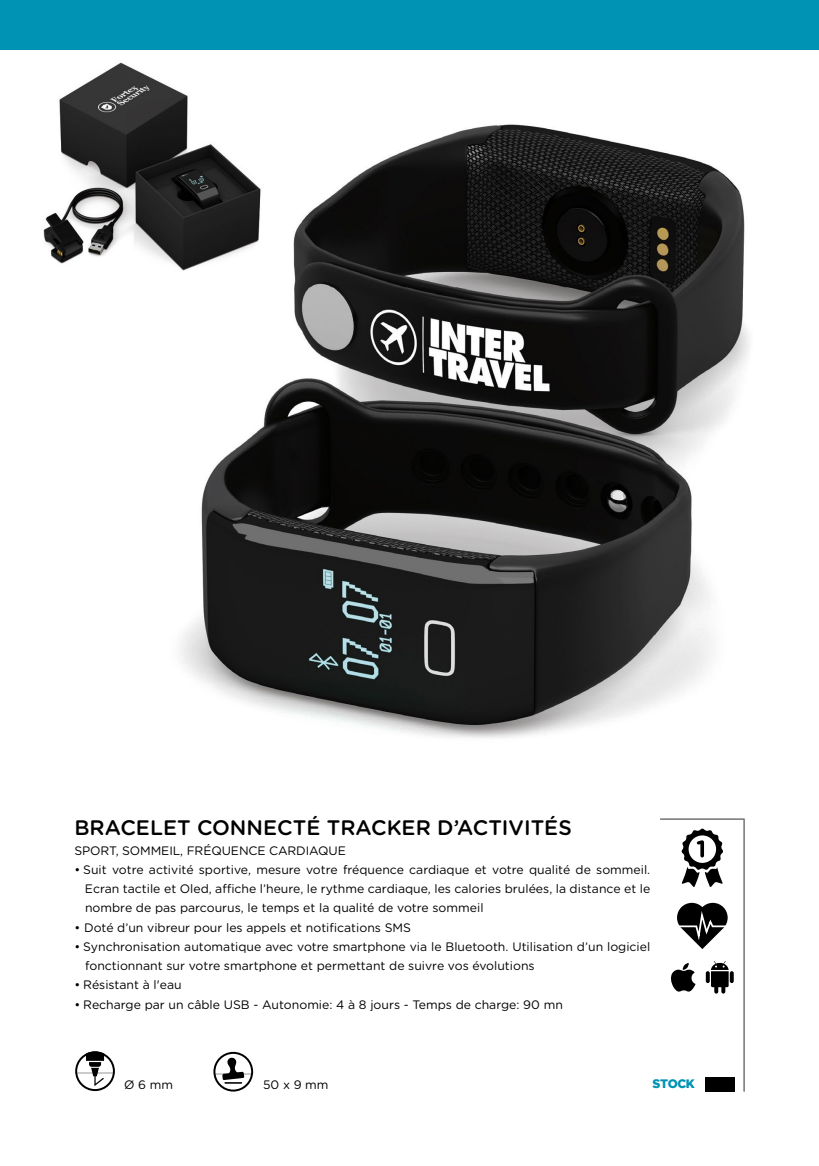
<style>
.page{position:relative;width:819px;height:1166px;background:#fff}
.page>*{position:absolute;margin:0;border:0;box-sizing:border-box;transform-origin:0 0}
.t1{font:500 21px "Gotham Rounded";color:#000}
.t2{font:12.25px/19.2px "Gotham Rounded";color:#000;text-align:justify}
.t3{font:900 12.25px "Gotham";letter-spacing:-.035em;color:#0093b4}
</style>
<div class="page">
<img style="left:43px;top:62px;width:707px;height:676px">
<div style="left:0;top:0;width:819px;height:50px;background:#0093b4"></div>
<svg style="left:660px;top:818px;width:85px;height:274px"></svg>
<svg style="left:75px;top:1051px;width:40px;height:40px"></svg>
<svg style="left:213px;top:1052px;width:40px;height:39px"></svg>
<h1 class="t1" style="left:74px;top:813px;width:204px">BRACELET CONNECT</h1>
<h1 class="t1" style="left:306px;top:813px;width:36px">É TRAC</h1>
<h1 class="t1" style="left:386px;top:813px;width:86px">KER D’ACT</h1>
<h1 class="t1" style="left:502px;top:813px;width:71px">IVITÉS</h1>
<p class="t2" style="left:74px;top:840px;width:254px">SPORT, SOMMEIL, frÉQUENCE cardiaque</p>
<p class="t2" style="left:85px;top:859px;width:566px;text-indent:-11px">• Suit votre activité sportive, mesure votre fréquence cardiaque et votre qualité de sommeil.<br>Ecran tactile et Oled, affiche l’heure, le rythme cardiaque, les calories brulées, la distance et le nombre de pas parcourus, le temps et la qualité de votre sommeil</p>
<p class="t2" style="left:75px;top:917px;width:338px">• Doté d’un vibreur pour les appels et notifications SMS</p>
<p class="t2" style="left:85px;top:936px;width:566px;text-indent:-10px">• Synchronisation automatique avec votre smartphone via le Bluetooth. Utilisation d’un logiciel fonctionnant sur votre smartphone et permettant de suivre vos évolutions</p>
<p class="t2" style="left:75px;top:975px;width:109px">• Résistant à l'eau</p>
<p class="t2" style="left:75px;top:994px;width:490px">• Recharge par un câble USB - Autonomie: 4 à 8 jours - Temps de charge: 90 mn</p>
<p class="t2" style="left:124px;top:1074px;width:50px">Ø 6 mm</p>
<p class="t2" style="left:263px;top:1074px;width:67px">50 x 9 mm</p>
<p class="t3" style="left:652px;top:1076px;width:44px">STOCK</p>
</div>
